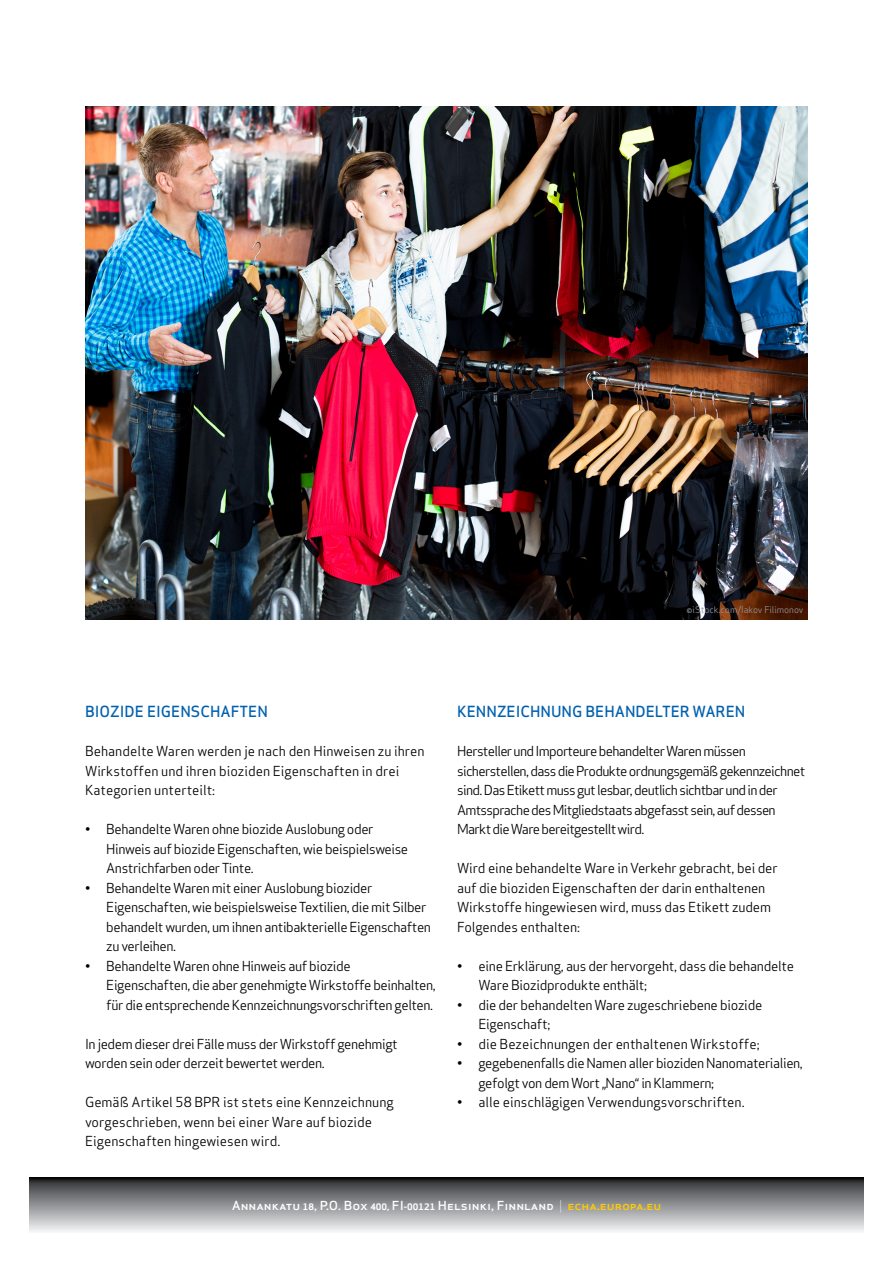
<style>
.page{position:relative;width:893px;height:1263px;background:#fff}
.page>*{position:absolute;margin:0;border:0;box-sizing:border-box;transform-origin:0 0}
.t1{font:500 15px "Apex Sans";color:#0061af}
.t2{font:13.5px/19.5px "Apex Sans";letter-spacing:-.03em;color:#000}
.t3{font:13.5px/19.5px "Apex Sans";color:#000}
.t4{font:13.5px/19.5px "Apex Sans";letter-spacing:-.05em;color:#000}
.t5{font:13.5px/19.5px "Apex Sans";letter-spacing:-.01em;color:#000}
.t6{font:500 12.15px "Apex Sans";color:#fff;scale:1.08 1}
.t7{font:9px "Apex Sans";color:#939598}
.s1{font-weight:700;font-size:8.7px}
.s2{font-weight:700;font-size:8.25px}
.s3{font-weight:300}
.s4{color:#ffcb05}
</style>
<div class="page">
<svg style="left:30px;top:1178px;width:833px;height:54px;background:#8e9092"></svg>
<img style="left:85px;top:106px;width:723px;height:514px">
<p class="t7" style="left:686px;top:602px;width:118px">©iStock.com/Iakov Filimonov</p>
<p class="t1" style="left:85px;top:698px;width:184px">BIOZIDE EIGENSCHAFTEN</p>
<p class="t3" style="left:85px;top:740px;width:341px">Behandelte Waren werden je nach den Hinweisen zu ihren<br>Wirkstoffen und ihren bioziden Eigenschaften in drei<br>Kategorien unterteilt:</p>
<p class="t2" style="left:106px;top:818px;width:303px;text-indent:-21px">• Behandelte Waren ohne biozide Auslobung oder<br>Hinweis auf biozide Eigenschaften, wie beispielsweise<br>Anstrichfarben oder Tinte.</p>
<p class="t2" style="left:106px;top:876px;width:326px;text-indent:-21px">• Behandelte Waren mit einer Auslobung biozider Eigenschaften, wie beispielsweise Textilien, die mit Silber behandelt wurden, um ihnen antibakterielle Eigenschaften zu verleihen.</p>
<p class="t2" style="left:106px;top:954px;width:331px;text-indent:-21px">• Behandelte Waren ohne Hinweis auf biozide<br>Eigenschaften, die aber genehmigte Wirkstoffe beinhalten, für die entsprechende Kennzeichnungsvorschriften gelten.</p>
<p class="t2" style="left:85px;top:1032px;width:314px">In jedem dieser drei Fälle muss der Wirkstoff genehmigt worden sein oder derzeit bewertet werden.</p>
<p class="t3" style="left:85px;top:1091px;width:310px">Gemäß Artikel 58 BPR ist stets eine Kennzeichnung vorgeschrieben, wenn bei einer Ware auf biozide<br>Eigenschaften hingewiesen wird.</p>
<p class="t1" style="left:457px;top:698px;width:290px">KENNZEICHNUNG BEHANDELTER WAREN</p>
<p class="t4" style="left:457px;top:740px;width:350px">Hersteller und Importeure behandelter Waren müssen sicherstellen, dass die Produkte ordnungsgemäß gekennzeichnet sind. Das Etikett muss gut lesbar, deutlich sichtbar und in der Amtssprache des Mitgliedstaats abgefasst sein, auf dessen Markt die Ware bereitgestellt wird.</p>
<p class="t5" style="left:457px;top:857px;width:322px">Wird eine behandelte Ware in Verkehr gebracht, bei der auf die bioziden Eigenschaften der darin enthaltenen Wirkstoffe hingewiesen wird, muss das Etikett zudem Folgendes enthalten:</p>
<p class="t2" style="left:478px;top:954px;width:317px;text-indent:-21px">• eine Erklärung, aus der hervorgeht, dass die behandelte<br>Ware Biozidprodukte enthält;</p>
<p class="t2" style="left:478px;top:993px;width:285px;text-indent:-21px">• die der behandelten Ware zugeschriebene biozide<br>Eigenschaft;</p>
<p class="t3" style="left:457px;top:1032px;width:304px">• die Bezeichnungen der enthaltenen Wirkstoffe;</p>
<p class="t2" style="left:478px;top:1052px;width:326px;text-indent:-21px">• gegebenenfalls die Namen aller bioziden Nanomaterialien, gefolgt von dem Wort „Nano“ in Klammern;</p>
<p class="t3" style="left:457px;top:1091px;width:289px">• alle einschlägigen Verwendungsvorschriften.</p>
<p class="t6" style="left:232px;top:1195px;width:399px">Annankatu <span class="s1">18</span>, P.O. Box <span class="s1">400,</span> FI<span class="s2">-</span><span class="s1">00121</span> Helsinki, Finnland <span class="s3">|</span> <span class="s4">echa.europa.eu</span></p>
</div>
